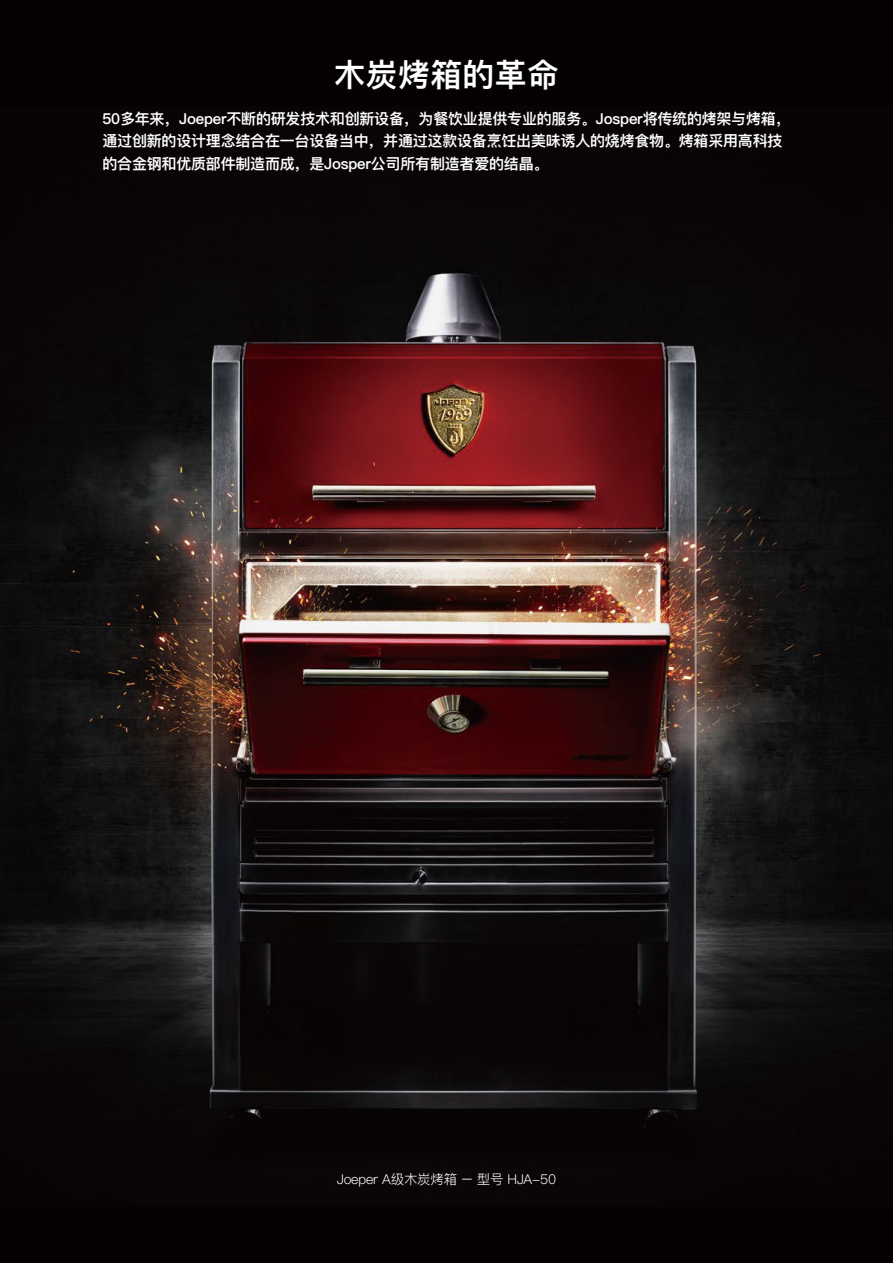
<style>
.page{position:relative;width:893px;height:1263px;background:#040100}
.page>*{position:absolute;margin:0;border:0;box-sizing:border-box;transform-origin:0 0}
.t1{font:31.95px "Ping Fang SC Semibold";letter-spacing:.01em;color:#fff}
.t2{font:15px/22.5px "Ping Fang SC Semibold";letter-spacing:-.015em;color:#fff}
.t3{font:13.5px "Ping Fang SC";letter-spacing:-.015em;color:#fff}
</style>
<div class="page">
<img style="left:1px;top:269px;width:891px;height:859px">
<h1 class="t1" style="left:334px;top:56px;width:227px">木炭烤箱的革命</h1>
<p class="t2" style="left:103px;top:107px;width:690px">50多年来，Joeper不断的研发技术和创新设备，为餐饮业提供专业的服务。Josper将传统的烤架与烤箱，通过创新的设计理念结合在一台设备当中，并通过这款设备烹饪出美味诱人的烧烤食物。烤箱采用高科技的合金钢和优质部件制造而成，是Josper公司所有制造者爱的结晶。</p>
<p class="t3" style="left:337px;top:1171px;width:220px">Joeper A级木炭烤箱 – 型号 HJA-50</p>
</div>
